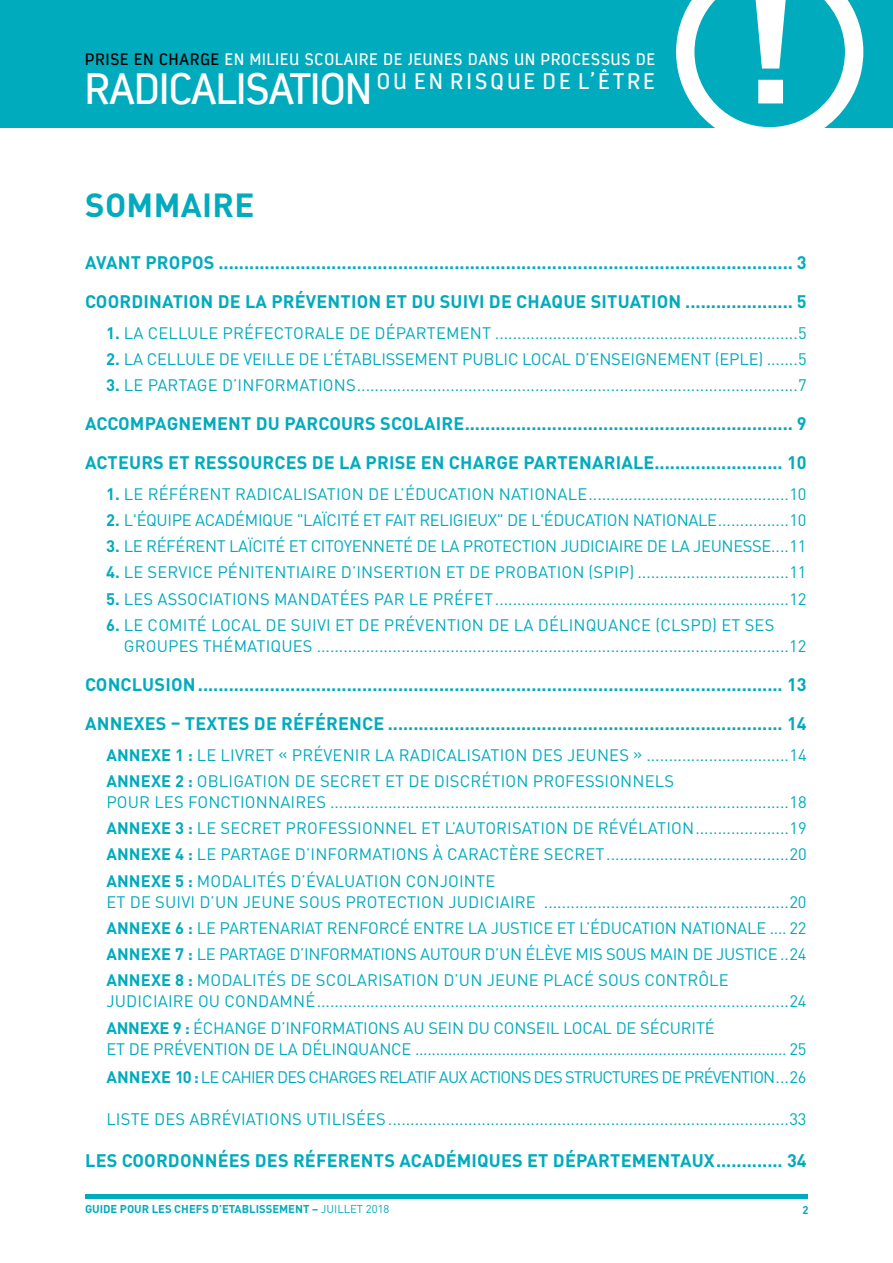
<style>
.page{position:relative;width:893px;height:1263px;background:#fff}
.page>*{position:absolute;margin:0;border:0;box-sizing:border-box;transform-origin:0 0}
.t1{font:900 147.15px "DIN Pro";color:#fff}
.t2{font:700 33px "DIN Pro";letter-spacing:.01em;color:#00abbd}
.t3{font:22.35px "Estandar";letter-spacing:.155em;color:#fff}
.t4{font:700 18px/39px "DIN Pro";letter-spacing:.01em;color:#00abbd}
.t5{font:16.5px/26.2px "DIN Pro";letter-spacing:.01em;color:#00abbd}
.t6{font:16.5px/26.2px "DIN Pro";letter-spacing:-.01em;color:#00abbd}
.t7{font:16.5px/28px "DIN Pro";letter-spacing:-.05em;color:#00abbd}
.t8{font:16.5px "DIN Pro";letter-spacing:-.02em;color:#00abbd}
.t9{font:16.5px "Estandar";letter-spacing:.06em;color:#fff}
.t10{font:700 11.25px "DIN Pro";color:#00abbd}
.s1{color:#000}
.s2{font-size:43.5px}
.s3{font-weight:700}
.s4{font-weight:400}
</style>
<div class="page">
<hr style="left:85px;top:1194px;width:723px;height:4px;background:#00abbd">
<div style="left:0;top:0;width:893px;height:128px;background:#00abbd"></div>
<svg style="left:676px;top:0;width:187px;height:128px"></svg>
<p class="t9" style="left:85px;top:50px;width:571px"><span class="s1">PRISE EN CHARGE</span> EN MILIEU SCOLAIRE DE JEUNES DANS UN PROCESSUS DE</p>
<h3 class="t3" style="left:85px;top:68px;width:571px"><span class="s2">RADICALISATION</span> OU EN RISQUE DE L’ÊTRE</h3>
<h1 class="t1" style="left:741px;top:-50px;width:55px">!</h1>
<h2 class="t2" style="left:85px;top:183px;width:171px">SOMMAIRE</h2>
<p class="t4" style="left:85px;top:242px;width:723px">AVANT PROPOS ................................................................................................................ 3<br>COORDINATION DE LA PRÉVENTION ET DU SUIVI DE CHAQUE SITUATION ..................... 5</p>
<p class="t5" style="left:106px;top:319px;width:702px"><span class="s3">1.</span> LA CELLULE PRÉFECTORALE DE DÉPARTEMENT ....................................................................5</p>
<p class="t6" style="left:106px;top:345px;width:702px"><span class="s3">2.</span> LA CELLULE DE VEILLE DE L’ÉTABLISSEMENT PUBLIC LOCAL D’ENSEIGNEMENT (EPLE) .......5</p>
<p class="t5" style="left:106px;top:372px;width:702px"><span class="s3">3.</span> LE PARTAGE D’INFORMATIONS...................................................................................................7</p>
<p class="t4" style="left:85px;top:404px;width:723px">ACCOMPAGNEMENT DU PARCOURS SCOLAIRE................................................................ 9<br>ACTEURS ET RESSOURCES DE LA PRISE EN CHARGE PARTENARIALE......................... 10</p>
<p class="t5" style="left:106px;top:480px;width:702px"><span class="s3">1.</span> LE RÉFÉRENT RADICALISATION DE L’ÉDUCATION NATIONALE.............................................10</p>
<p class="t8" style="left:106px;top:510px;width:702px"><span class="s3">2.</span> L'ÉQUIPE ACADÉMIQUE "LAÏCITÉ ET FAIT RELIGIEUX" DE L'ÉDUCATION NATIONALE................10</p>
<p class="t8" style="left:106px;top:536px;width:702px"><span class="s3">3.</span> LE RÉFÉRENT LAÏCITÉ ET CITOYENNETÉ DE LA PROTECTION JUDICIAIRE DE LA JEUNESSE....11</p>
<p class="t5" style="left:106px;top:559px;width:702px"><span class="s3">4.</span> LE SERVICE PÉNITENTIAIRE D’INSERTION ET DE PROBATION (SPIP) ..................................11</p>
<p class="t5" style="left:106px;top:585px;width:702px"><span class="s3">5.</span> LES ASSOCIATIONS MANDATÉES PAR LE PRÉFET..................................................................12</p>
<p class="t5" style="left:124px;top:614px;width:684px;line-height:21px;text-indent:-18px"><span class="s3">6.</span> LE COMITÉ LOCAL DE SUIVI ET DE PRÉVENTION DE LA DÉLINQUANCE (CLSPD) ET SES<br>GROUPES THÉMATIQUES ..........................................................................................................12</p>
<p class="t4" style="left:85px;top:664px;width:723px">CONCLUSION.................................................................................................................. 13<br>ANNEXES – TEXTES DE RÉFÉRENCE ............................................................................. 14</p>
<p class="t5" style="left:106px;top:741px;width:702px"><span class="s3">ANNEXE 1 :</span> LE LIVRET « PRÉVENIR LA RADICALISATION DES JEUNES » ................................14<br><span class="s3">ANNEXE 2 :</span> OBLIGATION DE SECRET ET DE DISCRÉTION PROFESSIONNELS</p>
<p class="t5" style="left:106px;top:788px;width:702px;text-align:justify">POUR LES FONCTIONNAIRES .......................................................................................................18<br><span class="s3">ANNEXE 3 :</span> LE SECRET PROFESSIONNEL ET L’AUTORISATION DE RÉVÉLATION.....................19<br><span class="s3">ANNEXE 4 :</span> LE PARTAGE D’INFORMATIONS À CARACTÈRE SECRET.........................................20<br><span class="s3">ANNEXE 5 :</span> MODALITÉS D’ÉVALUATION CONJOINTE</p>
<p class="t5" style="left:106px;top:888px;width:702px;text-align:justify">ET DE SUIVI D’UN JEUNE SOUS PROTECTION JUDICIAIRE .......................................................20<br><span class="s3">ANNEXE 6 :</span> LE PARTENARIAT RENFORCÉ ENTRE LA JUSTICE ET L’ÉDUCATION NATIONALE .... 22<br><span class="s3">ANNEXE 7 :</span> LE PARTAGE D’INFORMATIONS AUTOUR D’UN ÉLÈVE MIS SOUS MAIN DE JUSTICE ..24<br><span class="s3">ANNEXE 8 :</span> MODALITÉS DE SCOLARISATION D’UN JEUNE PLACÉ SOUS CONTRÔLE</p>
<p class="t6" style="left:106px;top:988px;width:702px">JUDICIAIRE OU CONDAMNÉ..........................................................................................................24<br><span class="s3">ANNEXE 9 :</span> ÉCHANGE D’INFORMATIONS AU SEIN DU CONSEIL LOCAL DE SÉCURITÉ</p>
<p class="t7" style="left:106px;top:1034px;width:702px">ET DE PRÉVENTION DE LA DÉLINQUANCE .......................................................................................... 25<br><span class="s3">ANNEXE 10 :</span> LE CAHIER DES CHARGES RELATIF AUX ACTIONS DES STRUCTURES DE PRÉVENTION...26</p>
<p class="t5" style="left:106px;top:1105px;width:702px">LISTE DES ABRÉVIATIONS UTILISÉES..........................................................................................33</p>
<p class="t4" style="left:85px;top:1140px;width:723px">LES COORDONNÉES DES RÉFERENTS ACADÉMIQUES ET DÉPARTEMENTAUX............. 34</p>
<p class="t10" style="left:85px;top:1201px;width:306px">GUIDE POUR LES CHEFS D’ETABLISSEMENT – <span class="s4">JUILLET 2018</span></p>
<p class="t10" style="left:802px;top:1202px;width:8px">2</p>
</div>
